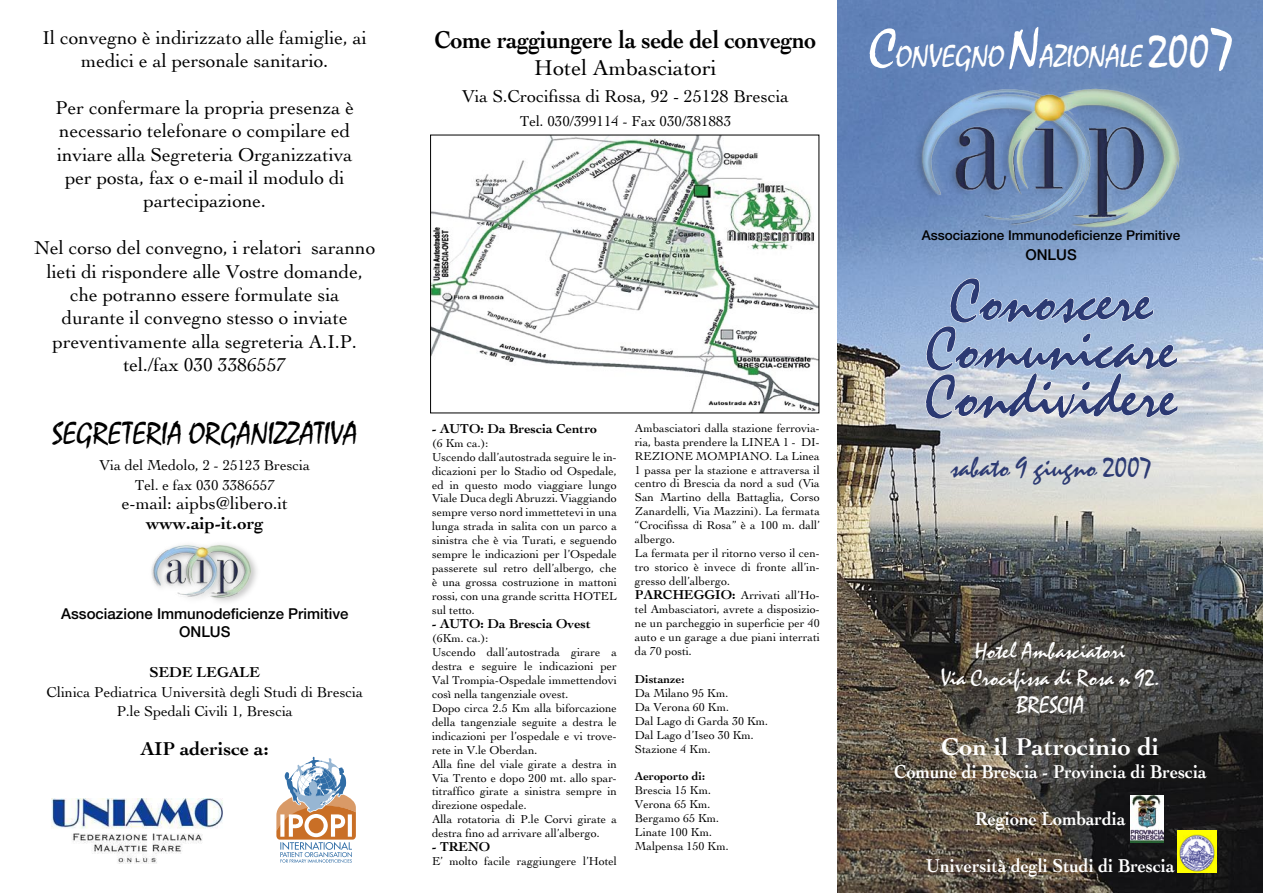
<style>
.page{position:relative;width:1263px;height:893px;background:#fff}
.page>*{position:absolute;margin:0;border:0;box-sizing:border-box;transform-origin:0 0}
.t1{font:60px/48px "Mistral Std";color:#2c3a73}
.Normale{font:30px "Mistral Std";color:#000}
.t2{font:30px "Mistral Std";color:#fff}
.t3{font:27px "Mistral Std";color:#2c3a73}
.t4{font:700 25.5px "Cochin";letter-spacing:-.01em;color:#000;scale:.9 1}
.t5{font:700 25.5px "Cochin";color:#fff}
.t6{font:22.5px "Mistral Std";color:#fff}
.t7{font:22.5px "Cochin";color:#000}
.Normale-2{font:19.5px/23.4px "Cochin";color:#000;text-align:center}
.t8{font:700 19.5px "Cochin";color:#fff;scale:.9 1}
.Normale-3{font:700 19.5px "Cochin";color:#000}
.Normale-4{font:18px "Cochin";color:#000}
.Normale-5{font:700 18px "Cochin";color:#000}
.Normale-6{font:15px "Cochin";color:#000}
.t9{font:500 15px "Helvetica Neue LT Std";color:#000}
.Normale-7{font:700 15px "Cochin";color:#000}
.t10{font:700 13.5px "Cochin";color:#000}
.t11{font:500 13.5px "Helvetica Neue LT Std";color:#000}
.t12{font:12px/14px "Cochin";color:#000;text-align:justify}
.t13{font:700 12px "Cochin";color:#000}
.s1{font-weight:700;font-size:13.5px}
.s2{font-size:54px}
.s3{font-size:45px}
</style>
<div class="page">
<img style="left:838px;top:0;width:425px;height:893px">
<svg style="left:925px;top:277px;width:253px;height:142px;background:#b6c7de"></svg>
<img style="left:914px;top:76px;width:272px;height:163px">
<img style="left:152px;top:544px;width:102px;height:56px">
<img style="left:432px;top:137px;width:385px;height:274px">
<img style="left:1177px;top:831px;width:40px;height:42px">
<svg style="left:276px;top:756px;width:80px;height:107px"></svg>
<img style="left:52px;top:798px;width:171px;height:66px">
<img style="left:1130px;top:795px;width:33px;height:47px">
<p class="Normale-2" style="left:43px;top:26px;width:326px">Il convegno è indirizzato alle famiglie, ai medici e al personale sanitario.</p>
<p class="Normale-2" style="left:56px;top:96px;width:300px">Per confermare la propria presenza è necessario telefonare o compilare ed inviare alla Segreteria Organizzativa per posta, fax o e-mail il modulo di partecipazione.</p>
<p class="Normale-2" style="left:34px;top:236px;width:343px">Nel corso del convegno, i relatori saranno lieti di rispondere alle Vostre domande,</p>
<p class="Normale-2" style="left:53px;top:283px;width:306px">che potranno essere formulate sia durante il convegno stesso o inviate preventivamente alla segreteria A.I.P.</p>
<p class="Normale-2" style="left:123px;top:353px;width:164px">tel./fax 030 3386557</p>
<p class="Normale" style="left:52px;top:416px;width:307px">SEGRETERIA ORGANIZZATIVA</p>
<p class="Normale-6" style="left:100px;top:457px;width:212px">Via del Medolo, 2 - 25123 Brescia</p>
<p class="Normale-6" style="left:135px;top:476px;width:142px">Tel. e fax 030 3386557</p>
<p class="Normale-4" style="left:122px;top:493px;width:168px">e-mail: aipbs@libero.it</p>
<p class="Normale-5" style="left:146px;top:512px;width:119px">www.aip-it.org</p>
<p class="t9" style="left:61px;top:604px;width:289px">Associazione Immunodeficienze Primitive</p>
<p class="t9" style="left:179px;top:622px;width:53px">ONLUS</p>
<p class="Normale-7" style="left:150px;top:664px;width:112px">SEDE LEGALE</p>
<p class="Normale-6" style="left:47px;top:683px;width:318px">Clinica Pediatrica Università degli Studi di Brescia</p>
<p class="Normale-6" style="left:117px;top:703px;width:178px">P.le Spedali Civili 1, Brescia</p>
<p class="Normale-3" style="left:141px;top:737px;width:129px">AIP aderisce a:</p>
<p class="t4" style="left:434px;top:24px;width:426px">Come raggiungere la sede del convegno</p>
<p class="t7" style="left:534px;top:54px;width:184px">Hotel Ambasciatori</p>
<p class="Normale-4" style="left:462px;top:85px;width:328px">Via S.Crocifissa di Rosa, 92 - 25128 Brescia</p>
<p class="Normale-6" style="left:520px;top:112px;width:213px">Tel. 030/399114 - Fax 030/381883</p>
<p class="t10" style="left:432px;top:420px;width:167px">- AUTO: Da Brescia Centro</p>
<p class="t12" style="left:432px;top:436px;width:58px">(6 Km ca.):</p>
<p class="t12" style="left:432px;top:450px;width:186px">Uscendo dall’autostrada seguire le in&shy;dicazioni per lo Stadio od Ospedale, ed in questo modo viaggiare lungo Viale Duca degli Abruzzi. Viaggiando sempre verso nord immettetevi in una lunga strada in salita con un parco a sinistra che è via Turati, e seguendo sempre le indicazioni per l’Ospedale passerete sul retro dell’albergo, che è una grossa costruzione in mattoni rossi, con una grande scritta HOTEL sul tetto.</p>
<p class="t10" style="left:432px;top:616px;width:160px">- AUTO: Da Brescia Ovest</p>
<p class="t12" style="left:432px;top:631px;width:58px">(6Km. ca.):</p>
<p class="t12" style="left:432px;top:645px;width:186px">Uscendo dall’autostrada girare a destra e seguire le indicazioni per Val Trompia-Ospedale immettendovi così nella tangenziale ovest.</p>
<p class="t12" style="left:432px;top:701px;width:186px">Dopo circa 2.5 Km alla biforcazione della tangenziale seguite a destra le indicazioni per l’ospedale e vi trove&shy;rete in V.le Oberdan.</p>
<p class="t12" style="left:432px;top:757px;width:186px">Alla fine del viale girate a destra in Via Trento e dopo 200 mt. allo spar&shy;titraffico girate a sinistra sempre in direzione ospedale.</p>
<p class="t12" style="left:432px;top:812px;width:186px">Alla rotatoria di P.le Corvi girate a destra fino ad arrivare all’albergo.</p>
<p class="t10" style="left:432px;top:839px;width:60px">- TRENO</p>
<p class="t12" style="left:432px;top:854px;width:186px">E’ molto facile raggiungere l’Hotel</p>
<p class="t12" style="left:635px;top:421px;width:186px">Ambasciatori dalla stazione ferrovia&shy;ria, basta prendere la LINEA 1 - DI-REZIONE MOMPIANO. La Linea 1 passa per la stazione e attraversa il centro di Brescia da nord a sud (Via San Martino della Battaglia, Corso Zanardelli, Via Mazzini). La fermata “Crocifissa di Rosa” è a 100 m. dall’ albergo.</p>
<p class="t12" style="left:635px;top:546px;width:186px">La fermata per il ritorno verso il cen&shy;tro storico è invece di fronte all’in&shy;gresso dell’albergo.</p>
<p class="t12" style="left:635px;top:588px;width:186px"><span class="s1">PARCHEGGIO:</span> Arrivati all’Ho&shy;tel Ambasciatori, avrete a disposizio&shy;ne un parcheggio in superficie per 40 auto e un garage a due piani interrati da 70 posti.</p>
<p class="t13" style="left:635px;top:672px;width:51px">Distanze:</p>
<p class="t12" style="left:635px;top:686px;width:95px">Da Milano 95 Km.</p>
<p class="t12" style="left:635px;top:700px;width:96px">Da Verona 60 Km.</p>
<p class="t12" style="left:635px;top:714px;width:135px">Dal Lago di Garda 30 Km.</p>
<p class="t12" style="left:635px;top:728px;width:120px">Dal Lago d’Iseo 30 Km.</p>
<p class="t12" style="left:635px;top:742px;width:77px">Stazione 4 Km.</p>
<p class="t13" style="left:635px;top:769px;width:72px">Aeroporto di:</p>
<p class="t12" style="left:635px;top:783px;width:78px">Brescia 15 Km.</p>
<p class="t12" style="left:635px;top:797px;width:77px">Verona 65 Km.</p>
<p class="t12" style="left:635px;top:811px;width:86px">Bergamo 65 Km.</p>
<p class="t12" style="left:635px;top:825px;width:79px">Linate 100 Km.</p>
<p class="t12" style="left:635px;top:839px;width:95px">Malpensa 150 Km.</p>
<p class="t2" style="left:869px;top:38px;width:365px"><span class="s2">C</span>ONVEGNO <span class="s2">N</span>AZIONALE <span class="s3">200</span><span class="s2">7</span></p>
<p class="t11" style="left:922px;top:227px;width:260px">Associazione Immunodeficienze Primitive</p>
<p class="t9" style="left:1025px;top:245px;width:53px">ONLUS</p>
<p class="t1" style="left:950px;top:279px;width:204px">Conoscere</p>
<p class="t1" style="left:925px;top:327px;width:253px">Comunicare<br>Condividere</p>
<p class="t3" style="left:951px;top:452px;width:202px">sabato 9 giugno 2007</p>
<p class="t6" style="left:975px;top:638px;width:151px">Hotel Ambasciatori</p>
<p class="t6" style="left:941px;top:665px;width:221px">Via Crocifissa di Rosa n 92.</p>
<p class="t6" style="left:1016px;top:692px;width:69px">BRESCIA</p>
<p class="t5" style="left:941px;top:731px;width:220px">Con il Patrocinio di</p>
<p class="t8" style="left:894px;top:760px;width:349px">Comune di Brescia - Provincia di Brescia</p>
<p class="t8" style="left:975px;top:807px;width:168px">Regione Lombardia</p>
<p class="t8" style="left:926px;top:854px;width:277px">Università degli Studi di Brescia</p>
</div>
